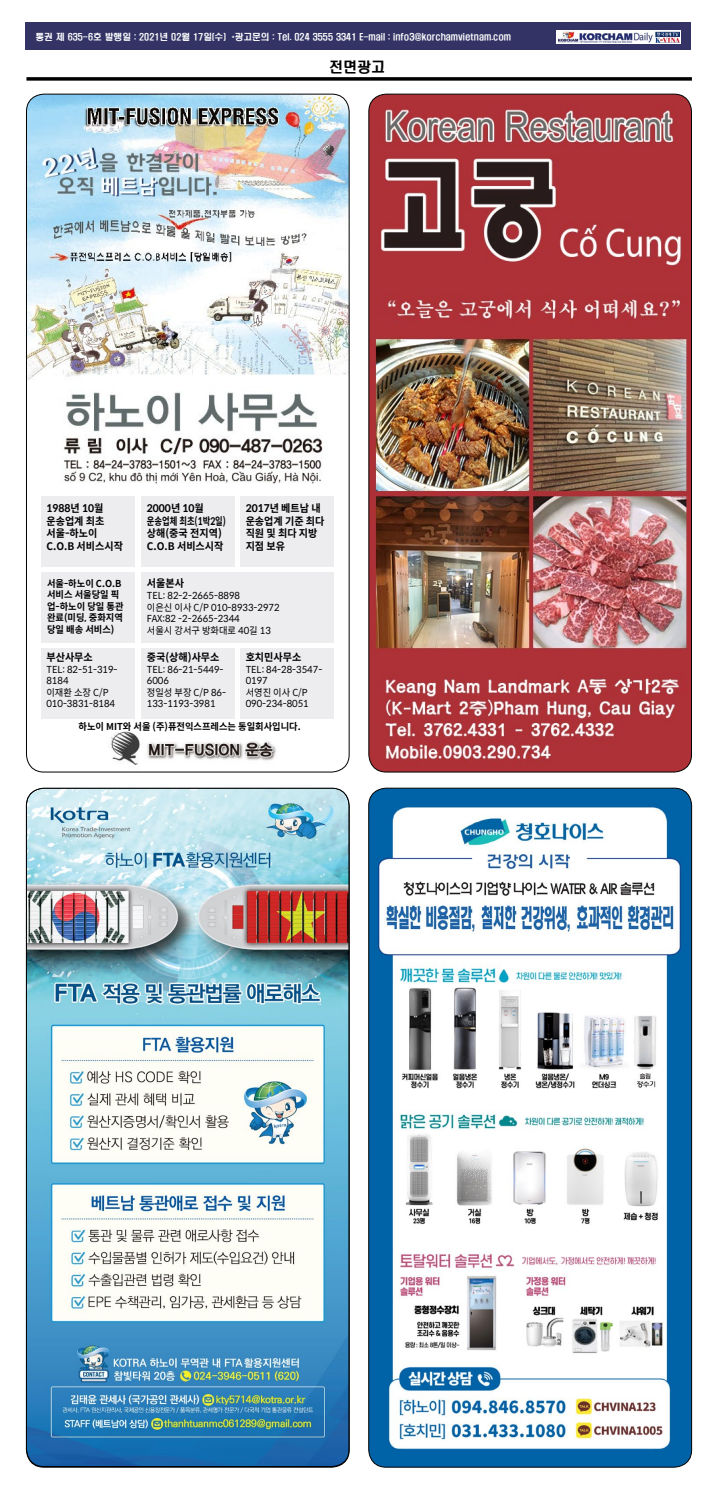
<style>
.page{position:relative;width:718px;height:1488px;background:#fff}
.page>*{position:absolute;margin:0;border:0;box-sizing:border-box;transform-origin:0 0}
.t1{font:14px "H2 hdr M";color:#000}
.t2{font:700 10.5px/12.6px "Spoqa Han Sans";color:#000;scale:.96 1}
.t3{font:9.62px/11.5px "Spoqa Han Sans";color:#000;scale:.96 1}
.t4{font:700 9.62px/11.5px "Spoqa Han Sans";color:#000;scale:.96 1}
.t5{font:8.75px "H2 hdr M";color:#fff}
</style>
<div class="page">
<div style="left:26px;top:23px;width:665px;height:27px;background:#336"></div>
<svg style="left:556px;top:30px;width:125px;height:14px"></svg>
<img style="left:558px;top:31px;width:121px;height:12px">
<svg style="left:26px;top:77px;width:665px;height:4px;background:#1f1f1f"></svg>
<img style="left:26px;top:94px;width:323px;height:678px">
<div style="left:41px;top:496px;width:93px;height:70px;background:#ededf0"></div>
<div style="left:41px;top:572px;width:93px;height:70px;background:#ededf0"></div>
<div style="left:41px;top:648px;width:93px;height:70px;background:#ededf0"></div>
<div style="left:141px;top:496px;width:93px;height:70px;background:#ededf0"></div>
<div style="left:141px;top:572px;width:192px;height:70px;background:#ededf0"></div>
<div style="left:141px;top:648px;width:93px;height:70px;background:#ededf0"></div>
<div style="left:241px;top:496px;width:93px;height:70px;background:#ededf0"></div>
<div style="left:241px;top:648px;width:93px;height:70px;background:#ededf0"></div>
<img style="left:369px;top:94px;width:322px;height:678px">
<img style="left:26px;top:788px;width:323px;height:679px">
<img style="left:368px;top:788px;width:323px;height:679px">
<p class="t5" style="left:36px;top:32px;width:477px">통권 제 635-6호 발행일 : 2021년 02월 17일(수) *광고문의 : Tel. 024 3555 3341 E-mail : info3@korchamvietnam.com</p>
<h1 class="t1" style="left:329px;top:60px;width:57px">전면광고</h1>
<p class="t2" style="left:46px;top:502px;width:81px">1988년 10월 운송업계 최초 서울-하노이<br>C.O.B 서비스시작</p>
<p class="t4" style="left:47px;top:577px;width:81px">서울-하노이 C.O.B 서비스 서울당일 픽 업-하노이 당일 통관 완료(미딩, 중화지역 당일 배송 서비스)</p>
<p class="t2" style="left:147px;top:502px;width:84px">2000년 10월 운송업체 최초(1박2일) 상해(중국 전지역)<br>C.O.B 서비스시작</p>
<p class="t2" style="left:246px;top:502px;width:84px">2017년 베트남 내 운송업계 기준 최다 직원 및 최다 지방 지점 보유</p>
<p class="t2" style="left:147px;top:577px;width:40px">서울본사</p>
<p class="t3" style="left:147px;top:590px;width:140px">TEL: 82-2-2665-8898<br>이은신 이사 C/P 010-8933-2972<br>FAX:82 -2-2665-2344<br>서울시 강서구 방화대로 40길 13</p>
<p class="t2" style="left:147px;top:651px;width:77px">중국(상해)사무소</p>
<p class="t3" style="left:147px;top:663px;width:84px">TEL: 86-21-5449-<br>6006<br>정일성 부장 C/P 86-<br>133-1193-3981</p>
<p class="t2" style="left:46px;top:651px;width:50px">부산사무소</p>
<p class="t3" style="left:46px;top:663px;width:76px">TEL: 82-51-319-<br>8184<br>이재환 소장 C/P<br>010-3831-8184</p>
<p class="t2" style="left:246px;top:651px;width:59px">호치민사무소</p>
<p class="t3" style="left:246px;top:663px;width:81px">TEL: 84-28-3547-<br>0197<br>서영진 이사 C/P<br>090-234-8051</p>
<p class="t4" style="left:78px;top:720px;width:233px">하노이 MIT와 서울 (주)퓨전익스프레스는 동일회사입니다.</p>
</div>
